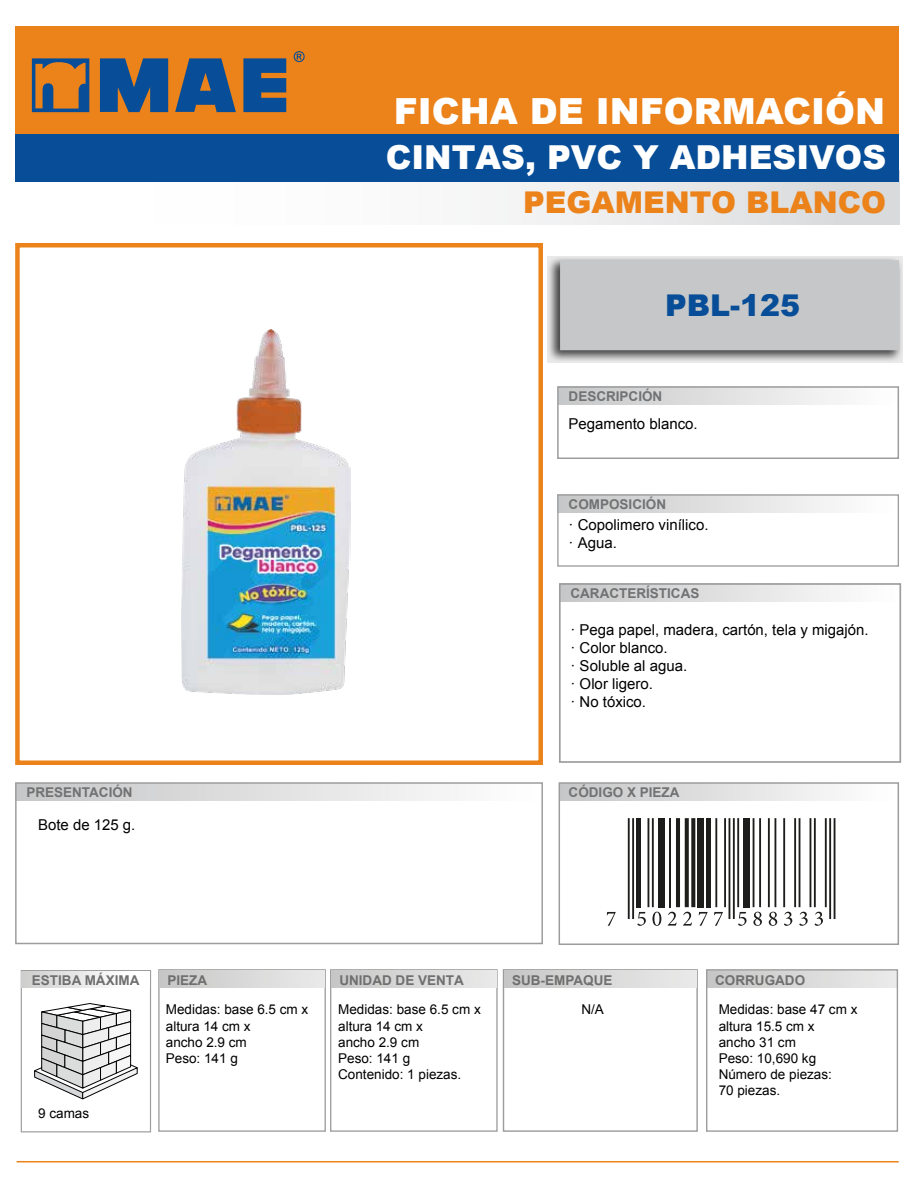
<style>
.page{position:relative;width:918px;height:1188px;background:#fff}
.page>*{position:absolute;margin:0;border:0;box-sizing:border-box;transform-origin:0 0}
.t1{font:900 36px "Arial";color:#fff}
.t2{font:900 33px "Arial";color:#fff}
.t3{font:900 30px "Arial";color:#eb821a}
.t4{font:900 30px "Arial";color:#074d97}
.t5{font:15px/18px "Arial";color:#000}
.t6{font:15px/18px "Arial";color:#010101}
.t7{font:13.5px/16.2px "Arial";color:#000}
.t8{font:700 13.5px "Arial";color:#707273}
.t9{font:700 13.5px "Arial";color:#706f6f}
</style>
<div class="page">
<div style="left:559px;top:784px;width:338px;height:16px;background:linear-gradient(to right,#c6c6c7,#fff)"></div>
<div style="left:15px;top:170px;width:884px;height:54px;background:linear-gradient(to right,#fff,#dddedf)"></div>
<div style="left:15px;top:117px;width:884px;height:64px;background:#074d97"></div>
<div style="left:15px;top:26px;width:884px;height:108px;background:#eb821a"></div>
<hr style="left:17px;top:1161px;width:882px;height:1px;background:#eb821a">
<div style="left:15px;top:243px;width:528px;height:522px;border:4px solid #eb821a"></div>
<svg style="left:548px;top:256px;width:355px;height:107px;background:#b4b4b4"></svg>
<div style="left:560px;top:260px;width:339px;height:90px;background:#c6c7c8"></div>
<div style="left:558px;top:387px;width:340px;height:17px;background:linear-gradient(to right,#c6c6c7,#fffeff)"></div>
<div style="left:558px;top:495px;width:340px;height:17px;background:linear-gradient(to right,#c6c6c7,#fff)"></div>
<div style="left:16px;top:784px;width:526px;height:16px;background:linear-gradient(to right,#c6c6c7,#fff)"></div>
<div style="left:557px;top:386px;width:342px;height:73px;border:2px solid #9b9d9e"></div>
<div style="left:557px;top:494px;width:342px;height:73px;border:1px solid #9b9d9e"></div>
<div style="left:15px;top:782px;width:528px;height:162px;border:2px solid #9b9d9e"></div>
<svg style="left:100px;top:58px;width:68px;height:54px;background:#295583"></svg>
<svg style="left:175px;top:58px;width:61px;height:54px"></svg>
<svg style="left:243px;top:58px;width:43px;height:54px;background:#245386"></svg>
<svg style="left:32px;top:58px;width:57px;height:54px"></svg>
<svg style="left:294px;top:51px;width:11px;height:11px"></svg>
<div style="left:559px;top:782px;width:340px;height:163px;border:2px solid #9b9d9e"></div>
<svg style="left:34px;top:1003px;width:104px;height:96px"></svg>
<div style="left:158px;top:969px;width:168px;height:163px;border:1px solid #9d9d9c"></div>
<div style="left:503px;top:969px;width:195px;height:163px;border:1px solid #9d9d9c"></div>
<div style="left:707px;top:970px;width:190px;height:17px;background:linear-gradient(to right,#c6c6c6,#ebebeb)"></div>
<div style="left:159px;top:970px;width:166px;height:17px;background:linear-gradient(to right,#c6c6c6,#eaeaea)"></div>
<div style="left:504px;top:970px;width:192px;height:17px;background:linear-gradient(to right,#c6c6c6,#eaeaea)"></div>
<div style="left:21px;top:970px;width:130px;height:162px;border:1px solid #9d9d9c"></div>
<div style="left:22px;top:971px;width:128px;height:17px;background:linear-gradient(to right,#d0d0cf,#fff)"></div>
<div style="left:706px;top:969px;width:192px;height:163px;border:1px solid #9d9d9c"></div>
<div style="left:330px;top:969px;width:168px;height:163px;border:1px solid #9d9d9c"></div>
<div style="left:331px;top:970px;width:165px;height:17px;background:linear-gradient(to right,#c7c6c6,#eaeaea)"></div>
<div style="left:560px;top:583px;width:340px;height:18px;background:linear-gradient(to right,#c6c6c7,#fff)"></div>
<div style="left:559px;top:583px;width:342px;height:180px;border:2px solid #9b9d9e"></div>
<img style="left:181px;top:330px;width:170px;height:365px">
<hr style="left:628px;top:818px;width:2px;height:101px;background:#1d1d1b">
<hr style="left:632px;top:818px;width:2px;height:101px;background:#1d1d1b">
<hr style="left:637px;top:818px;width:4px;height:89px;background:#1d1d1b">
<hr style="left:648px;top:818px;width:1px;height:89px;background:#1d1d1b">
<hr style="left:652px;top:818px;width:2px;height:89px;background:#1d1d1b">
<div style="left:658px;top:818px;width:7px;height:89px;background:#1d1d1b"></div>
<hr style="left:669px;top:818px;width:2px;height:89px;background:#1d1d1b">
<hr style="left:676px;top:818px;width:4px;height:89px;background:#1d1d1b">
<svg style="left:685px;top:818px;width:4px;height:89px"></svg>
<svg style="left:691px;top:818px;width:4px;height:89px"></svg>
<div style="left:698px;top:818px;width:6px;height:89px;background:#1d1d1b"></div>
<hr style="left:707px;top:818px;width:4px;height:89px;background:#1d1d1b">
<hr style="left:715px;top:818px;width:2px;height:89px;background:#1d1d1b">
<hr style="left:724px;top:818px;width:2px;height:89px;background:#1d1d1b">
<hr style="left:737px;top:818px;width:2px;height:89px;background:#1d1d1b">
<hr style="left:729px;top:818px;width:1px;height:101px;background:#1d1d1b">
<hr style="left:733px;top:818px;width:2px;height:101px;background:#1d1d1b">
<div style="left:744px;top:818px;width:6px;height:89px;background:#1d1d1b"></div>
<hr style="left:753px;top:818px;width:1px;height:89px;background:#1d1d1b">
<hr style="left:759px;top:818px;width:2px;height:89px;background:#1d1d1b">
<hr style="left:768px;top:818px;width:2px;height:89px;background:#1d1d1b">
<hr style="left:775px;top:818px;width:1px;height:89px;background:#1d1d1b">
<hr style="left:783px;top:818px;width:2px;height:89px;background:#1d1d1b">
<hr style="left:794px;top:818px;width:2px;height:89px;background:#1d1d1b">
<hr style="left:799px;top:818px;width:1px;height:89px;background:#1d1d1b">
<hr style="left:810px;top:818px;width:1px;height:89px;background:#1d1d1b">
<hr style="left:814px;top:818px;width:2px;height:89px;background:#1d1d1b">
<hr style="left:825px;top:818px;width:2px;height:89px;background:#1d1d1b">
<hr style="left:829px;top:818px;width:2px;height:101px;background:#1d1d1b">
<hr style="left:834px;top:818px;width:1px;height:101px;background:#1d1d1b">
<svg style="left:607px;top:912px;width:9px;height:14px"></svg>
<svg style="left:637px;top:912px;width:9px;height:14px"></svg>
<svg style="left:652px;top:912px;width:9px;height:14px"></svg>
<svg style="left:668px;top:912px;width:9px;height:14px"></svg>
<svg style="left:683px;top:912px;width:9px;height:14px"></svg>
<svg style="left:699px;top:912px;width:9px;height:14px"></svg>
<svg style="left:714px;top:912px;width:9px;height:14px"></svg>
<svg style="left:738px;top:912px;width:9px;height:14px"></svg>
<svg style="left:753px;top:912px;width:9px;height:14px"></svg>
<svg style="left:769px;top:912px;width:8px;height:14px"></svg>
<svg style="left:784px;top:912px;width:8px;height:14px"></svg>
<svg style="left:799px;top:912px;width:9px;height:14px"></svg>
<svg style="left:815px;top:912px;width:8px;height:14px"></svg>
<h1 class="t1" style="left:394px;top:85px;width:493px">FICHA DE INFORMACIÓN</h1>
<h2 class="t2" style="left:386px;top:133px;width:502px">CINTAS, PVC Y ADHESIVOS</h2>
<h3 class="t3" style="left:523px;top:180px;width:365px">PEGAMENTO BLANCO</h3>
<h3 class="t4" style="left:665px;top:283px;width:137px">PBL-125</h3>
<p class="t8" style="left:569px;top:387px;width:95px">DESCRIPCIÓN</p>
<p class="t6" style="left:569px;top:415px;width:131px">Pegamento blanco.</p>
<p class="t8" style="left:569px;top:495px;width:99px">COMPOSICIÓN</p>
<p class="t6" style="left:569px;top:516px;width:142px">· Copolimero vinílico. · Agua.</p>
<p class="t8" style="left:571px;top:584px;width:130px">CARACTERÍSTICAS</p>
<p class="t8" style="left:26px;top:783px;width:108px">PRESENTACIÓN</p>
<p class="t5" style="left:38px;top:816px;width:99px">Bote de 125 g.</p>
<p class="t5" style="left:571px;top:621px;width:300px">· Pega papel, madera, cartón, tela y migajón. · Color blanco.</p>
<p class="t6" style="left:571px;top:657px;width:118px">· Soluble al agua. · Olor ligero.</p>
<p class="t5" style="left:571px;top:693px;width:77px">· No tóxico.</p>
<p class="t8" style="left:569px;top:783px;width:113px">CÓDIGO X PIEZA</p>
<p class="t9" style="left:32px;top:971px;width:109px">ESTIBA MÁXIMA</p>
<p class="t9" style="left:168px;top:971px;width:41px">PIEZA</p>
<p class="t9" style="left:339px;top:971px;width:126px">UNIDAD DE VENTA</p>
<p class="t9" style="left:512px;top:971px;width:102px">SUB-EMPAQUE</p>
<p class="t9" style="left:715px;top:971px;width:91px">CORRUGADO</p>
<p class="t7" style="left:719px;top:1002px;width:140px">Medidas: base 47 cm x altura 15.5 cm x<br>ancho 31 cm<br>Peso: 10,690 kg<br>Número de piezas:<br>70 piezas.</p>
<p class="t7" style="left:166px;top:1002px;width:144px">Medidas: base 6.5 cm x</p>
<p class="t7" style="left:581px;top:1002px;width:24px">N/A</p>
<p class="t7" style="left:166px;top:1018px;width:86px">altura 14 cm x ancho 2.9 cm<br>Peso: 141 g</p>
<p class="t7" style="left:338px;top:1002px;width:144px">Medidas: base 6.5 cm x altura 14 cm x<br>ancho 2.9 cm<br>Peso: 141 g<br>Contenido: 1 piezas.</p>
<p class="t7" style="left:38px;top:1105px;width:53px">9 camas</p>
</div>
